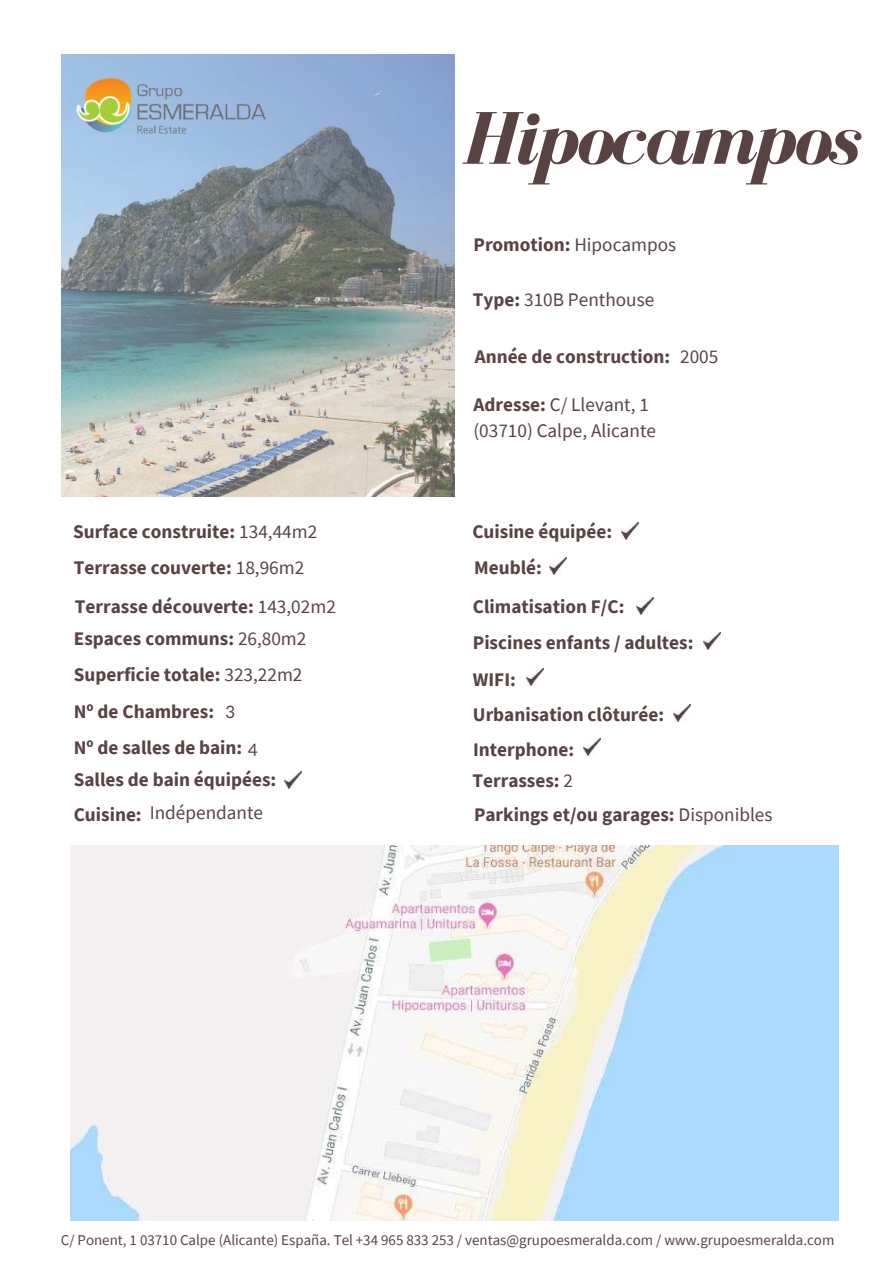
<style>
.page{position:relative;width:893px;height:1263px;background:#fff}
.page>*{position:absolute;margin:0;border:0;box-sizing:border-box;transform-origin:0 0}
.t1{font:italic 700 76.95px "Bodoni FLF";letter-spacing:-.05em;color:#594244}
.t2{font:700 19.2px/36px "Source Sans Pro";color:#594244}
.t3{font:19.2px/26px "Source Sans Pro";color:#594244}
.t4{font:17.1px "Lato";color:#594244}
.t5{font:15px "Source Sans Pro";color:#594244}
.s1{font-weight:400}
.s2{font-weight:700}
</style>
<div class="page">
<img style="left:62px;top:54px;width:393px;height:443px">
<img style="left:73px;top:72px;width:195px;height:65px">
<img style="left:285px;top:771px;width:17px;height:17px">
<img style="left:622px;top:522px;width:16px;height:17px">
<img style="left:636px;top:598px;width:17px;height:17px">
<img style="left:549px;top:557px;width:17px;height:17px">
<img style="left:704px;top:633px;width:17px;height:17px">
<img style="left:527px;top:669px;width:17px;height:17px">
<img style="left:673px;top:705px;width:17px;height:17px">
<img style="left:583px;top:739px;width:17px;height:17px">
<img style="left:71px;top:846px;width:768px;height:375px">
<h1 class="t1" style="left:463px;top:97px;width:398px">Hipocampos</h1>
<p class="t2" style="left:474px;top:226px;width:204px">Promotion: <span class="s1">Hipocampos</span></p>
<p class="t3" style="left:473px;top:286px;width:183px"><span class="s2">Type:</span> 310B Penthouse</p>
<p class="t2" style="left:475px;top:338px;width:197px">Année de construction:</p>
<p class="t3" style="left:680px;top:343px;width:40px">2005</p>
<p class="t3" style="left:473px;top:391px;width:184px"><span class="s2">Adresse:</span> C/ Llevant, 1 (03710) Calpe, Alicante</p>
<p class="t2" style="left:73px;top:513px;width:246px">Surface construite: <span class="s1">134,44m2<br></span>Terrasse couverte: <span class="s1">18,96m2</span></p>
<p class="t2" style="left:472px;top:513px;width:141px">Cuisine équipée:<br>Meublé:</p>
<p class="t2" style="left:75px;top:588px;width:262px">Terrasse découverte: <span class="s1">143,02m2</span></p>
<p class="t2" style="left:74px;top:620px;width:234px">Espaces communs: <span class="s1">26,80m2</span></p>
<p class="t2" style="left:473px;top:588px;width:222px">Climatisation F/C:<br>Piscines enfants / adultes:</p>
<p class="t2" style="left:74px;top:656px;width:230px">Superficie totale: <span class="s1">323,22m2</span></p>
<p class="t2" style="left:473px;top:661px;width:45px">WIFI:</p>
<p class="t2" style="left:74px;top:694px;width:170px">Nº de Chambres:<br>Nº de salles de bain:</p>
<p class="t4" style="left:225px;top:701px;width:11px">3</p>
<p class="t4" style="left:248px;top:739px;width:11px">4</p>
<p class="t2" style="left:473px;top:696px;width:193px">Urbanisation clôturée:</p>
<p class="t2" style="left:473px;top:731px;width:103px">Interphone:</p>
<p class="t2" style="left:74px;top:761px;width:204px">Salles de bain équipées:</p>
<p class="t3" style="left:74px;top:799px;width:191px"><span class="s2">Cuisine:</span> Indépendante</p>
<p class="t2" style="left:472px;top:763px;width:302px;line-height:33.8px">Terrasses: <span class="s1">2<br></span>Parkings et/ou garages: <span class="s1">Disponibles</span></p>
<p class="t5" style="left:61px;top:1231px;width:775px">C/ Ponent, 1 03710 Calpe (Alicante) España. Tel +34 965 833 253 / ventas@grupoesmeralda.com / www.grupoesmeralda.com</p>
</div>
